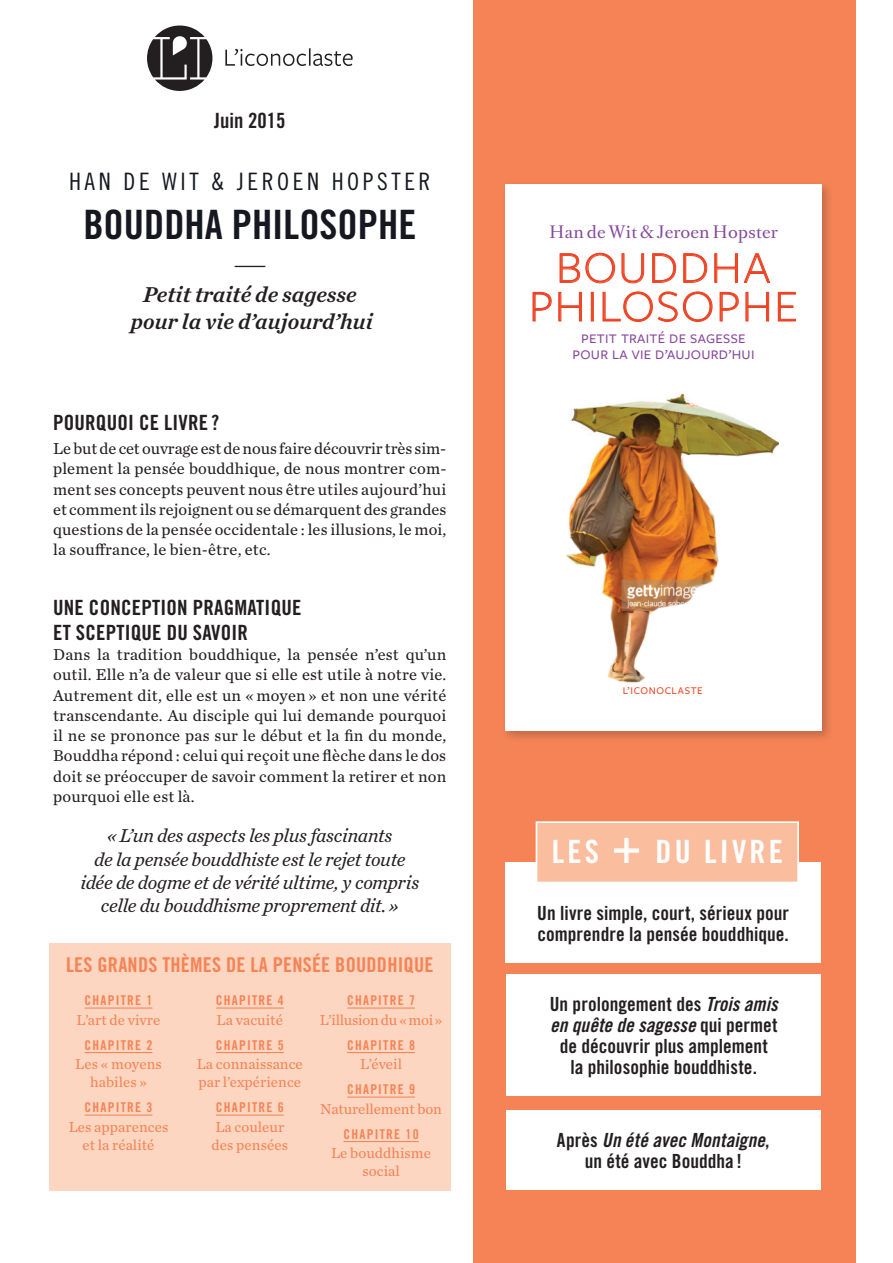
<style>
.page{position:relative;width:893px;height:1263px;background:#fff}
.page>*{position:absolute;margin:0;border:0;box-sizing:border-box;transform-origin:0 0}
.t1{font:300 45.9px/38.5px "Freight Sans";letter-spacing:.04em;color:#ef4222;text-align:center;scale:1.04 1}
.t2{font:40.5px "Trade Gothic Bold Cond Twenty";color:#151820}
.t3{font:32.1px "Trade Gothic Bold Cond Twenty";letter-spacing:.1em;color:#fff}
.t4{font:24px "Trade Gothic Cond Eighteen";letter-spacing:.15em;color:#151820}
.t5{font:italic 22.5px/27px "Chronicle Text G2 Semi";color:#231f20;text-align:center}
.t6{font:italic 22.5px "Chronicle Text G2";color:#231f20;scale:2 1}
.t7{font:21px/25.2px "Trade Gothic Bold Cond Twenty";letter-spacing:.01em;color:#231f20}
.t8{font:20.4px "Trade Gothic Bold Cond Twenty";letter-spacing:.01em;color:#f58355}
.t9{font:19.5px/21px "Trade Gothic Bold Cond Twenty";color:#231f20;text-align:center}
.t10{font:italic 19.5px/23.4px "Chronicle Text G2";letter-spacing:-.015em;color:#231f20;text-align:center}
.t11{font:19.5px "Trade Gothic Bold Cond Twenty Obl";letter-spacing:.005em;color:#231f20}
.t12{font:16.5px/20.2px "Chronicle Text G2";letter-spacing:.015em;color:#231f20;text-align:justify}
.t13{font:16.2px "Romain BP Text";letter-spacing:.01em;color:#86489c}
.t14{font:15px/18px "Chronicle Text G2";letter-spacing:.005em;color:#f58355;text-align:center}
.t15{font:15px "Chronicle Text G2";letter-spacing:-.015em;color:#f58355}
.t16{font:500 13.65px/15.1px "Freight Sans";letter-spacing:.02em;color:#86489c;text-align:center;scale:1.04 1}
.t17{font:13.5px "Trade Gothic Bold Cond Twenty";letter-spacing:.09em;color:#f58355}
.t18{font:500 10.65px "Freight Sans";letter-spacing:.055em;color:#ef4222}
.s1{font-family:"Trade Gothic Cond Eighteen";font-size:46.5px}
.s2{font-family:"Trade Gothic Bold Cond Twenty Obl"}
.s3{font-family:"Trade Gothic Bold Cond Twenty"}
.s4{font-style:italic}
</style>
<div class="page">
<div style="left:473px;top:0;width:383px;height:1263px;background:#f58355"></div>
<div style="left:501px;top:180px;width:333px;height:563px;background:#231f20;opacity:.25"></div>
<div style="left:505px;top:184px;width:317px;height:547px;background:#fff"></div>
<svg style="left:560px;top:253px;width:55px;height:30px"></svg>
<svg style="left:622px;top:253px;width:22px;height:30px"></svg>
<svg style="left:652px;top:253px;width:24px;height:30px"></svg>
<svg style="left:683px;top:253px;width:24px;height:30px"></svg>
<svg style="left:714px;top:253px;width:24px;height:30px"></svg>
<svg style="left:744px;top:253px;width:26px;height:30px"></svg>
<svg style="left:533px;top:292px;width:19px;height:29px"></svg>
<svg style="left:558px;top:292px;width:24px;height:29px"></svg>
<div style="left:591px;top:292px;width:3px;height:29px;border:1px solid #ef4222"></div>
<svg style="left:603px;top:291px;width:109px;height:31px"></svg>
<svg style="left:720px;top:292px;width:19px;height:29px"></svg>
<svg style="left:745px;top:292px;width:24px;height:29px"></svg>
<svg style="left:778px;top:292px;width:18px;height:29px"></svg>
<img style="left:565px;top:393px;width:214px;height:290px">
<div style="left:505px;top:861px;width:316px;height:101px;background:#fff"></div>
<div style="left:506px;top:974px;width:315px;height:122px;background:#fff"></div>
<div style="left:536px;top:822px;width:262px;height:60px;background:#fabd9e"></div>
<svg style="left:614px;top:837px;width:25px;height:26px"></svg>
<div style="left:536px;top:821px;width:263px;height:62px;border:2px solid #fff"></div>
<div style="left:506px;top:1110px;width:314px;height:80px;background:#fff"></div>
<div style="left:49px;top:943px;width:402px;height:247px;background:#fdd6c1"></div>
<hr style="left:85px;top:1007px;width:67px;height:1px;background:#f58355">
<hr style="left:85px;top:1052px;width:67px;height:1px;background:#f58355">
<hr style="left:85px;top:1114px;width:67px;height:1px;background:#f58355">
<hr style="left:216px;top:1007px;width:68px;height:1px;background:#f58355">
<hr style="left:216px;top:1052px;width:68px;height:1px;background:#f58355">
<hr style="left:216px;top:1114px;width:68px;height:1px;background:#f58355">
<hr style="left:347px;top:1007px;width:68px;height:1px;background:#f58355">
<hr style="left:347px;top:1052px;width:68px;height:1px;background:#f58355">
<hr style="left:347px;top:1096px;width:68px;height:1px;background:#f58355">
<hr style="left:344px;top:1141px;width:75px;height:1px;background:#f58355">
<svg style="left:147px;top:26px;width:65px;height:65px"></svg>
<svg style="left:225px;top:48px;width:128px;height:18px"></svg>
<p class="t7" style="left:214px;top:107px;width:73px">Juin 2015</p>
<h3 class="t4" style="left:69px;top:168px;width:363px">HAN DE WIT &amp; JEROEN HOPSTER</h3>
<h2 class="t2" style="left:83px;top:200px;width:334px">BOUDDHA PHILOSOPHE</h2>
<h3 class="t6" style="left:232px;top:247px;width:19px">—</h3>
<h3 class="t5" style="left:131px;top:279px;width:244px">Petit traité de sagesse pour la vie d’aujourd’hui</h3>
<p class="t7" style="left:53px;top:409px;width:168px">POURQUOI CE LIVRE ?</p>
<p class="t12" style="left:53px;top:438px;width:395px">Le but de cet ouvrage est de nous faire découvrir très sim&shy;plement la pensée bouddhique, de nous montrer com&shy;ment ses concepts peuvent nous être utiles aujourd’hui et comment ils rejoignent ou se démarquent des grandes questions de la pensée occidentale : les illusions, le moi, la souffrance, le bien-être, etc.</p>
<p class="t7" style="left:53px;top:594px;width:250px">UNE CONCEPTION PRAGMATIQUE<br>ET SCEPTIQUE DU SAVOIR</p>
<p class="t12" style="left:53px;top:643px;width:395px">Dans la tradition bouddhique, la pensée n’est qu’un outil. Elle n’a de valeur que si elle est utile à notre vie.<br>Autrement dit, elle est un « moyen » et non une vérité transcendante. Au disciple qui lui demande pourquoi il ne se prononce pas sur le début et la fin du monde, Bouddha répond : celui qui reçoit une flèche dans le dos doit se préoccuper de savoir comment la retirer et non pourquoi elle est là.</p>
<p class="t10" style="left:80px;top:823px;width:340px">« L’un des aspects les plus fascinants<br>de la pensée bouddhiste est le rejet toute idée de dogme et de vérité ultime, y compris celle du bouddhisme proprement dit. »</p>
<p class="t8" style="left:66px;top:952px;width:369px">LES GRANDS THÈMES DE LA PENSÉE BOUDDHIQUE</p>
<p class="t17" style="left:85px;top:992px;width:69px">CHAPITRE 1</p>
<p class="t14" style="left:77px;top:1010px;width:85px">L’art de vivre</p>
<p class="t17" style="left:85px;top:1036px;width:69px">CHAPITRE 2</p>
<p class="t14" style="left:75px;top:1054px;width:88px">Les « moyens habiles »</p>
<p class="t17" style="left:85px;top:1099px;width:69px">CHAPITRE 3</p>
<p class="t14" style="left:69px;top:1117px;width:101px">Les apparences et la réalité</p>
<p class="t17" style="left:216px;top:992px;width:69px">CHAPITRE 4</p>
<p class="t14" style="left:217px;top:1010px;width:68px">La vacuité</p>
<p class="t17" style="left:216px;top:1036px;width:69px">CHAPITRE 5</p>
<p class="t14" style="left:197px;top:1054px;width:108px;text-align:left">La connaissance par l’expérience</p>
<p class="t17" style="left:216px;top:1099px;width:69px">CHAPITRE 6</p>
<p class="t14" style="left:212px;top:1117px;width:78px;text-align:left">La couleur des pensées</p>
<p class="t17" style="left:347px;top:992px;width:69px">CHAPITRE 7</p>
<p class="t15" style="left:320px;top:1008px;width:124px">L’illusion du « moi »</p>
<p class="t17" style="left:347px;top:1036px;width:69px">CHAPITRE 8</p>
<p class="t14" style="left:360px;top:1054px;width:43px">L’éveil</p>
<p class="t17" style="left:347px;top:1081px;width:69px">CHAPITRE 9</p>
<p class="t14" style="left:320px;top:1099px;width:123px">Naturellement bon</p>
<p class="t17" style="left:344px;top:1125px;width:77px">CHAPITRE 10</p>
<p class="t14" style="left:331px;top:1143px;width:101px">Le bouddhisme social</p>
<p class="t13" style="left:549px;top:218px;width:230px">Han de Wit &amp; Jeroen Hopster</p>
<h1 class="t1" style="left:529px;top:249px;width:260px">BOUDDHA<br>PHILOSOPHE</h1>
<p class="t16" style="left:572px;top:332px;width:177px">PETIT TRAITÉ DE SAGESSE<br>POUR LA VIE D’AUJOURD’HUI</p>
<p class="t18" style="left:623px;top:685px;width:82px">L’ICONOCLASTE</p>
<h3 class="t3" style="left:552px;top:831px;width:233px">LES <span class="s1">+</span> DU LIVRE</h3>
<p class="t9" style="left:537px;top:903px;width:253px;text-align:left">Un livre simple, court, sérieux pour comprendre la pensée bouddhique.</p>
<p class="t9" style="left:550px;top:993px;width:229px">Un prolongement des <span class="s2">Trois amis</span></p>
<p class="t11" style="left:550px;top:1013px;width:229px">en quête de sagesse <span class="s3">qui permet</span></p>
<p class="t9" style="left:560px;top:1035px;width:210px">de découvrir plus amplement la philosophie bouddhiste.</p>
<p class="t9" style="left:557px;top:1129px;width:214px">A p r è s <span class="s4">Un été avec Montaigne</span>, un été avec Bouddha !</p>
</div>
